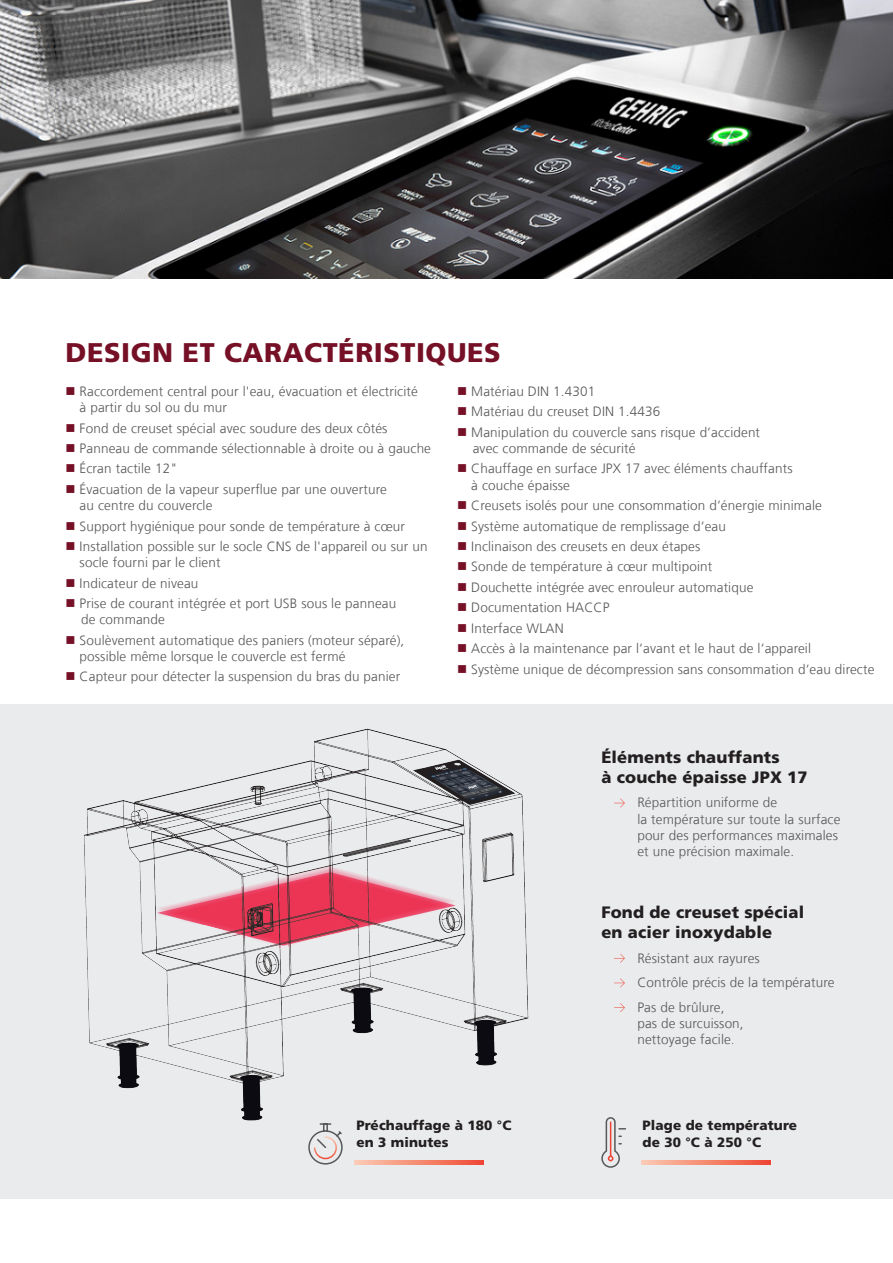
<style>
.page{position:relative;width:893px;height:1263px;background:#fff}
.page>*{position:absolute;margin:0;border:0;box-sizing:border-box;transform-origin:0 0}
.t1{font:900 27px "Frutiger LT Com";letter-spacing:.02em;color:#761026}
.t2{font:900 16.5px/19.8px "Frutiger LT Com";letter-spacing:.01em;color:#231f20}
.t3{font:300 13.5px/16.2px "Frutiger LT Com";letter-spacing:.01em;color:#57585a}
.t4{font:900 13.5px/16.2px "Frutiger LT Com";letter-spacing:.01em;color:#231f20}
.s1{color:#761026}
.s2{font-size:12px}
</style>
<div class="page">
<div style="left:0;top:704px;width:893px;height:494px;background:#e9ebec"></div>
<img style="left:0;top:0;width:893px;height:278px">
<img style="left:84px;top:728px;width:445px;height:393px">
<svg style="left:614px;top:798px;width:11px;height:9px"></svg>
<svg style="left:601px;top:1117px;width:24px;height:51px"></svg>
<hr style="left:610px;top:1122px;width:1px;height:34px;background:#ee4235">
<svg style="left:641px;top:1161px;width:129px;height:4px"></svg>
<svg style="left:308px;top:1123px;width:35px;height:42px"></svg>
<svg style="left:355px;top:1161px;width:129px;height:4px"></svg>
<svg style="left:614px;top:954px;width:11px;height:9px"></svg>
<svg style="left:614px;top:978px;width:11px;height:9px"></svg>
<svg style="left:614px;top:1003px;width:11px;height:9px"></svg>
<p class="t1" style="left:66px;top:336px;width:437px">DESIGN ET CARACTÉRISTIQUES</p>
<p class="t3" style="left:80px;top:383px;width:340px;text-indent:-14px"><span class="s1">■</span> Raccordement central pour l'eau, évacuation et électricité à partir du sol ou du mur</p>
<p class="t3" style="left:66px;top:420px;width:323px"><span class="s1">■</span> Fond de creuset spécial avec soudure des deux côtés</p>
<p class="t3" style="left:66px;top:440px;width:367px"><span class="s1">■</span> Panneau de commande sélectionnable à droite ou à gauche</p>
<p class="t3" style="left:66px;top:461px;width:114px"><span class="s1">■</span> Écran tactile 12"</p>
<p class="t3" style="left:80px;top:481px;width:309px;text-indent:-14px"><span class="s1">■</span> Évacuation de la vapeur superflue par une ouverture au centre du couvercle</p>
<p class="t3" style="left:66px;top:518px;width:341px"><span class="s1">■</span> Support hygiénique pour sonde de température à cœur</p>
<p class="t3" style="left:80px;top:538px;width:349px;text-indent:-14px"><span class="s1">■</span> Installation possible sur le socle CNS de l'appareil ou sur un socle fourni par le client</p>
<p class="t3" style="left:66px;top:575px;width:134px"><span class="s1">■</span> Indicateur de niveau</p>
<p class="t3" style="left:81px;top:595px;width:317px;text-indent:-16px"><span class="s1">■</span> Prise de courant intégrée et port USB sous le panneau de commande</p>
<p class="t3" style="left:80px;top:632px;width:326px;text-indent:-14px"><span class="s1">■</span> Soulèvement automatique des paniers (moteur séparé), possible même lorsque le couvercle est fermé</p>
<p class="t3" style="left:66px;top:669px;width:336px"><span class="s1">■</span> Capteur pour détecter la suspension du bras du panier</p>
<p class="t3" style="left:457px;top:383px;width:140px"><span class="s1">■</span> Matériau DIN 1.4301</p>
<p class="t3" style="left:457px;top:404px;width:205px"><span class="s1">■</span> Matériau du creuset DIN 1.4436</p>
<p class="t3" style="left:473px;top:424px;width:289px;text-indent:-16px"><span class="s1">■</span> Manipulation du couvercle sans risque d‘accident avec commande de sécurité</p>
<p class="t3" style="left:471px;top:461px;width:323px;text-indent:-14px"><span class="s1">■</span> Chauffage en surface JPX 17 avec éléments chauffants à couche épaisse</p>
<p class="t3" style="left:457px;top:497px;width:366px"><span class="s1">■</span> Creusets isolés pour une consommation d‘énergie minimale</p>
<p class="t3" style="left:457px;top:518px;width:270px"><span class="s1">■</span> Système automatique de remplissage d‘eau</p>
<p class="t3" style="left:457px;top:538px;width:245px"><span class="s1">■</span> Inclinaison des creusets en deux étapes</p>
<p class="t3" style="left:457px;top:559px;width:257px"><span class="s1">■</span> Sonde de température à cœur multipoint</p>
<p class="t3" style="left:457px;top:579px;width:298px"><span class="s1">■</span> Douchette intégrée avec enrouleur automatique</p>
<p class="t3" style="left:457px;top:600px;width:154px"><span class="s1">■</span> Documentation HACCP</p>
<p class="t3" style="left:457px;top:620px;width:108px"><span class="s1">■</span> Interface WLAN</p>
<p class="t3" style="left:457px;top:641px;width:355px"><span class="s1">■</span> Accès à la maintenance par l‘avant et le haut de l‘appareil</p>
<p class="t3" style="left:457px;top:661px;width:419px"><span class="s1">■</span> Système unique de décompression sans consommation d‘eau directe</p>
<p class="t2" style="left:601px;top:747px;width:208px">Éléments chauffants<br>à couche épaisse JPX 17</p>
<p class="t3" style="left:637px;top:795px;width:205px">Répartition uniforme de<br>la température sur toute la surface pour des performances maximales et une précision maximale.</p>
<p class="t2" style="left:601px;top:902px;width:204px">Fond de creuset spécial en acier inoxydable</p>
<p class="t3" style="left:637px;top:950px;width:124px">Résistant aux rayures</p>
<p class="t3" style="left:637px;top:975px;width:199px">Contrôle précis de la température</p>
<p class="t3" style="left:637px;top:999px;width:89px">Pas de brûlure,</p>
<p class="t3" style="left:637px;top:1015px;width:108px">pas de surcuisson, nettoyage facile<span class="s2">.</span></p>
<p class="t4" style="left:356px;top:1117px;width:157px">Préchauffage à 180 °C en 3 minutes</p>
<p class="t4" style="left:643px;top:1117px;width:156px">Plage de température de 30 °C à 250 °C</p>
</div>
